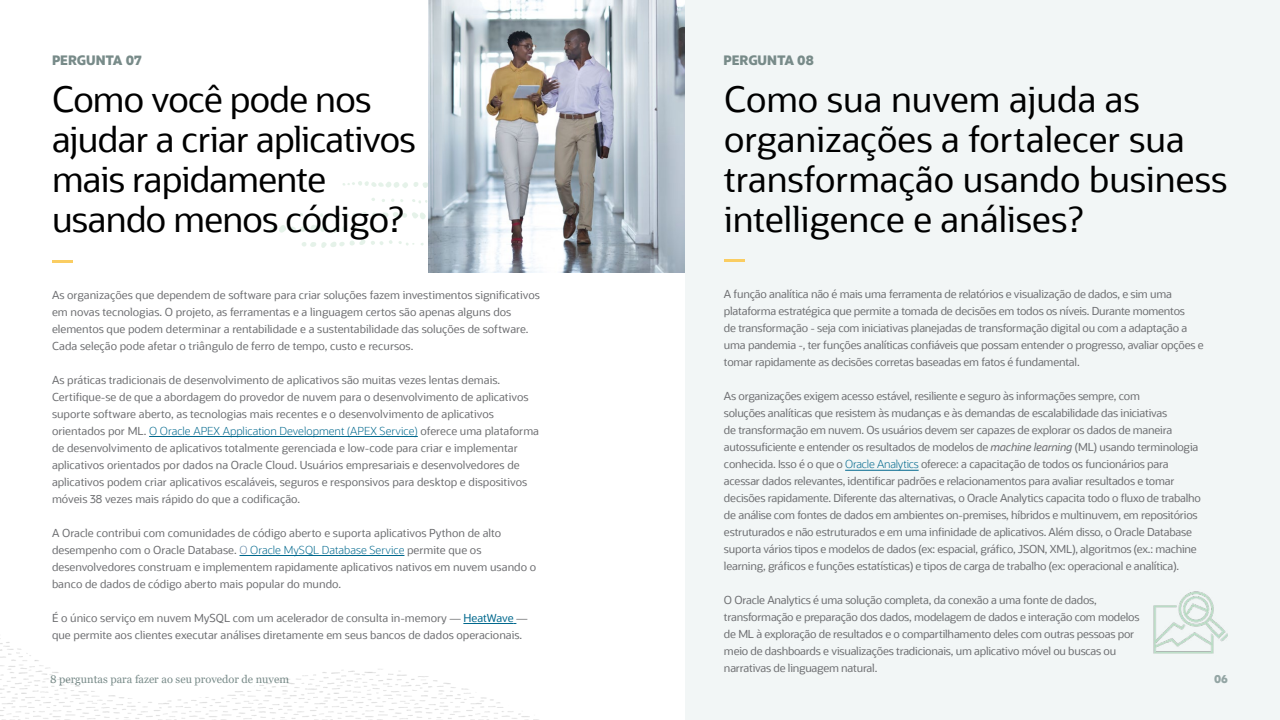
<style>
.page{position:relative;width:1280px;height:720px;background:#fff}
.page>*{position:absolute;margin:0;border:0;box-sizing:border-box;transform-origin:0 0}
.Customer_Header{font:35px/40px "Oracle Sans";color:#000}
.Customer_Header-2{font:35px/40px "Oracle Sans";letter-spacing:-.02em;color:#000}
.Customer_Header-3{font:800 13px "Oracle Sans";color:#788b89}
.Body_Text{font:11px/17px "Oracle Sans";letter-spacing:-.02em;color:#6d6e71}
.Body_Text-2{font:11px/17px "Oracle Sans";color:#6d6e71}
.t1{font:11px "Georgia";color:#788b89}
.t2{font:800 11px "Oracle Sans";color:#788b89}
.s1{font-style:italic}
.s2{font-weight:300;color:#00688d}
.s3{font-weight:300;color:#6187a6}
.s4{color:#00688d}
</style>
<div class="page">
<svg style="left:391px;top:199px;width:12px;height:3px"></svg>
<svg style="left:412px;top:199px;width:16px;height:4px"></svg>
<svg style="left:342px;top:181px;width:86px;height:7px"></svg>
<svg style="left:270px;top:225px;width:56px;height:8px"></svg>
<svg style="left:332px;top:226px;width:41px;height:7px"></svg>
<svg style="left:329px;top:212px;width:97px;height:7px"></svg>
<svg style="left:302px;top:239px;width:122px;height:9px"></svg>
<div style="left:685px;top:0;width:595px;height:720px;background:#f2f6f6"></div>
<hr style="left:149px;top:436px;width:269px;height:1px;background:#00688d">
<hr style="left:240px;top:555px;width:164px;height:1px;background:#00688d">
<hr style="left:52px;top:260px;width:21px;height:2px;background:#facd62">
<img style="left:0;top:623px;width:539px;height:97px">
<hr style="left:845px;top:470px;width:74px;height:1px;background:#00688d">
<hr style="left:724px;top:259px;width:21px;height:2px;background:#facd62">
<img style="left:428px;top:0;width:257px;height:273px">
<img style="left:1154px;top:591px;width:74px;height:63px">
<p class="Customer_Header-3" style="left:52px;top:52px;width:91px">PERGUNTA 07</p>
<p class="Customer_Header-2" style="left:52px;top:80px;width:365px">Como você pode nos ajudar a criar aplicativos mais rapidamente usando menos código?</p>
<p class="Customer_Header-3" style="left:724px;top:52px;width:92px">PERGUNTA 08</p>
<p class="Customer_Header" style="left:724px;top:80px;width:505px">Como sua nuvem ajuda as organizações a fortalecer sua transformação usando business intelligence e análises?</p>
<p class="Body_Text" style="left:724px;top:286px;width:481px">A função analítica não é mais uma ferramenta de relatórios e visualização de dados, e sim uma plataforma estratégica que permite a tomada de decisões em todos os níveis. Durante momentos<br>de transformação - seja com iniciativas planejadas de transformação digital ou com a adaptação a uma pandemia -, ter funções analíticas confiáveis que possam entender o progresso, avaliar opções e tomar rapidamente as decisões corretas baseadas em fatos é fundamental.</p>
<p class="Body_Text" style="left:724px;top:388px;width:479px">As organizações exigem acesso estável, resiliente e seguro às informações sempre, com<br>soluções analíticas que resistem às mudanças e às demandas de escalabilidade das iniciativas<br>de transformação em nuvem. Os usuários devem ser capazes de explorar os dados de maneira autossuficiente e entender os resultados de modelos de <span class="s1">machine learning</span> (ML) usando terminologia conhecida. Isso é o que o <span class="s2">Oracle Analytics</span> oferece: a capacitação de todos os funcionários para acessar dados relevantes, identificar padrões e relacionamentos para avaliar resultados e tomar decisões rapidamente. Diferente das alternativas, o Oracle Analytics capacita todo o fluxo de trabalho de análise com fontes de dados em ambientes on-premises, híbridos e multinuvem, em repositórios estruturados e não estruturados e em uma infinidade de aplicativos. Além disso, o Oracle Database suporta vários tipos e modelos de dados (ex: espacial, gráfico, JSON, XML), algoritmos (ex.: machine learning, gráficos e funções estatísticas) e tipos de carga de trabalho (ex: operacional e analítica).</p>
<p class="Body_Text" style="left:724px;top:592px;width:417px">O Oracle Analytics é uma solução completa, da conexão a uma fonte de dados, transformação e preparação dos dados, modelagem de dados e interação com modelos de ML à exploração de resultados e o compartilhamento deles com outras pessoas por meio de dashboards e visualizações tradicionais, um aplicativo móvel ou buscas ou narrativas de linguagem natural.</p>
<p class="Body_Text-2" style="left:52px;top:286px;width:489px">As organizações que dependem de software para criar soluções fazem investimentos significativos em novas tecnologias. O projeto, as ferramentas e a linguagem certos são apenas alguns dos elementos que podem determinar a rentabilidade e a sustentabilidade das soluções de software.<br>Cada seleção pode afetar o triângulo de ferro de tempo, custo e recursos.</p>
<p class="Body_Text-2" style="left:52px;top:371px;width:489px">As práticas tradicionais de desenvolvimento de aplicativos são muitas vezes lentas demais.<br>Certifique-se de que a abordagem do provedor de nuvem para o desenvolvimento de aplicativos suporte software aberto, as tecnologias mais recentes e o desenvolvimento de aplicativos orientados por ML. <span class="s2">O Oracle APEX Application Development (APEX Service)</span> oferece uma plataforma de desenvolvimento de aplicativos totalmente gerenciada e low-code para criar e implementar aplicativos orientados por dados na Oracle Cloud. Usuários empresariais e desenvolvedores de aplicativos podem criar aplicativos escaláveis, seguros e responsivos para desktop e dispositivos móveis 38 vezes mais rápido do que a codificação.</p>
<p class="Body_Text-2" style="left:52px;top:524px;width:486px">A Oracle contribui com comunidades de código aberto e suporta aplicativos Python de alto desempenho com o Oracle Database. <span class="s3">O</span> <span class="s2">Oracle MySQL Database Service</span> permite que os desenvolvedores construam e implementem rapidamente aplicativos nativos em nuvem usando o banco de dados de código aberto mais popular do mundo.</p>
<p class="Body_Text-2" style="left:52px;top:609px;width:477px">É o único serviço em nuvem MySQL com um acelerador de consulta in-memory — <span class="s4">HeatWave</span> — que permite aos clientes executar análises diretamente em seus bancos de dados operacionais.</p>
<p class="t1" style="left:50px;top:673px;width:241px">8 perguntas para fazer ao seu provedor de nuvem</p>
<p class="t2" style="left:1214px;top:672px;width:15px">06</p>
</div>
